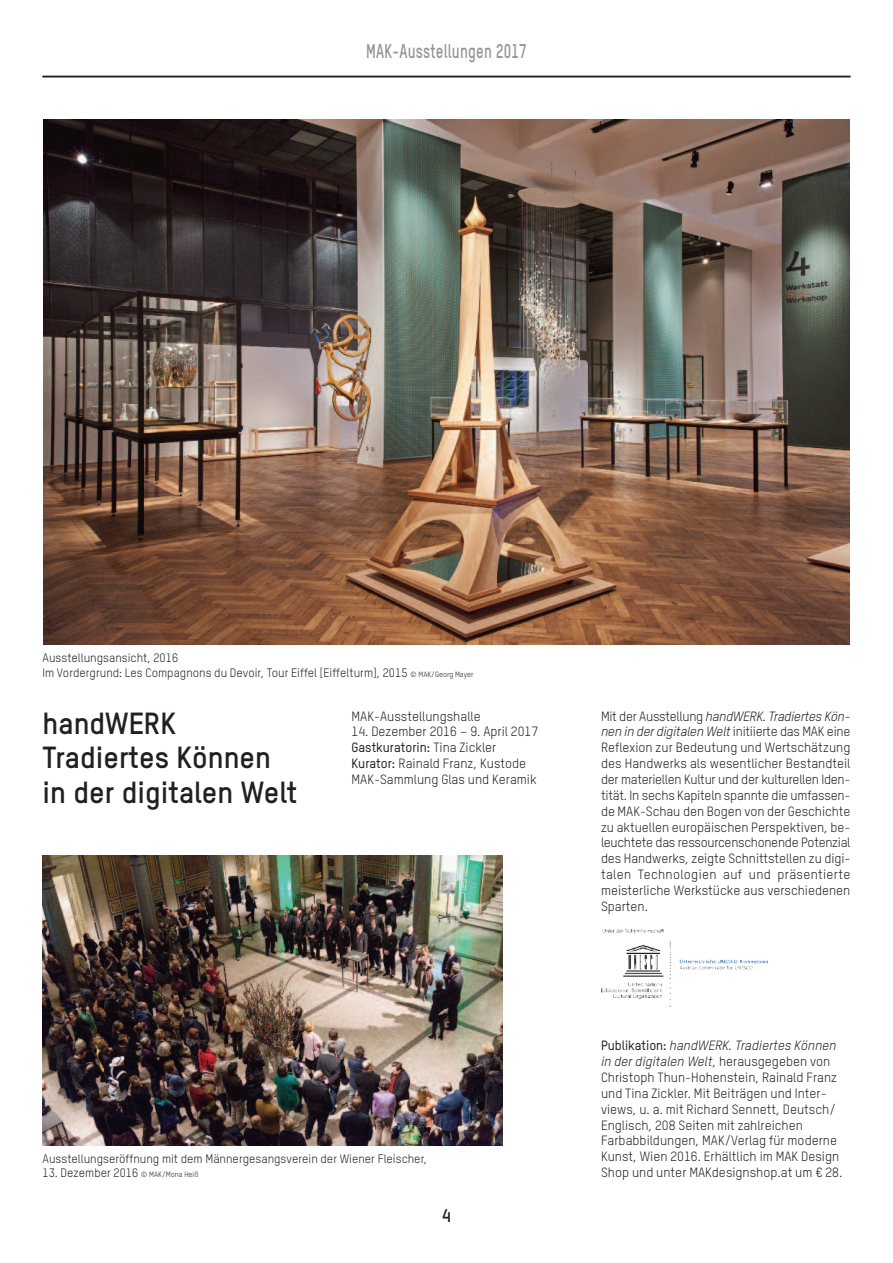
<style>
.page{position:relative;width:893px;height:1263px;background:#fff}
.page>*{position:absolute;margin:0;border:0;box-sizing:border-box;transform-origin:0 0}
.t1{font:700 30px/34.5px "TSTAR";color:#231f20}
.t2{font:700 19.5px "TSTAR";letter-spacing:.015em;color:#939598;scale:.76 1}
.t3{font:700 18px "TSTAR";color:#231f20}
.t4{font:13.2px/15.9px "TSTAR";color:#231f20}
.t5{font:12px/14.4px "TSTAR";color:#231f20}
.s1{font-size:7.5px}
.s2{font-weight:500}
.s3{font-style:italic}
</style>
<div class="page">
<hr style="left:43px;top:76px;width:807px;height:1px;background:#231f20">
<img style="left:44px;top:119px;width:805px;height:525px">
<img style="left:43px;top:856px;width:460px;height:289px">
<img style="left:601px;top:929px;width:167px;height:77px">
<h2 class="t2" style="left:366px;top:44px;width:213px">MAK-Ausstellungen 2017</h2>
<p class="t5" style="left:43px;top:652px;width:433px">Ausstellungsansicht, 2016<br>Im Vordergrund: Les Compagnons du Devoir, Tour Eiffel [Eiffelturm], 2015 <span class="s1">© MAK/Georg Mayer</span></p>
<h1 class="t1" style="left:43px;top:709px;width:256px">handWERK<br>Tradiertes Können in der digitalen Welt</h1>
<p class="t4" style="left:351px;top:709px;width:131px">MAK-Ausstellungshalle</p>
<p class="t4" style="left:351px;top:725px;width:188px">14. Dezember 2016 – 9. April 2017<br><span class="s2">Gastkuratorin:</span> Tina Zickler<br><span class="s2">Kurator:</span> Rainald Franz, Kustode<br>MAK-Sammlung Glas und Keramik</p>
<p class="t5" style="left:43px;top:1153px;width:386px">Ausstellungseröffnung mit dem Männergesangsverein der Wiener Fleischer,</p>
<p class="t5" style="left:43px;top:1167px;width:157px">13. Dezember 2016 <span class="s1">© MAK/Mona Heiß</span></p>
<h3 class="t3" style="left:442px;top:1209px;width:11px">4</h3>
<p class="t4" style="left:601px;top:709px;width:251px;text-align:justify">Mit der Ausstellung <span class="s3">handWERK. Tradiertes Kön&shy;nen in der digitalen Welt</span> initiierte das MAK eine Reflexion zur Bedeutung und Wertschätzung des Handwerks als wesentlicher Bestandteil der materiellen Kultur und der kulturellen Iden&shy;tität. In sechs Kapiteln spannte die umfassen&shy;de MAK-Schau den Bogen von der Geschichte zu aktuellen europäischen Perspektiven, be&shy;leuchtete das ressourcenschonende Potenzial des Handwerks, zeigte Schnittstellen zu digi&shy;talen Technologien auf und präsentierte meisterliche Werkstücke aus verschiedenen Sparten.</p>
<p class="t4" style="left:601px;top:1039px;width:243px"><span class="s2">Publikation:</span> <span class="s3">handWERK. Tradiertes Können in der digitalen Welt</span>, herausgegeben von Christoph Thun-Hohenstein, Rainald Franz und Tina Zickler. Mit Beiträgen und Inter&shy;views, u. a. mit Richard Sennett, Deutsch/ Englisch, 208 Seiten mit zahlreichen Farbabbildungen, MAK/Verlag für moderne Kunst, Wien 2016. Erhältlich im MAK Design Shop und unter MAKdesignshop.at um € 28.</p>
</div>
